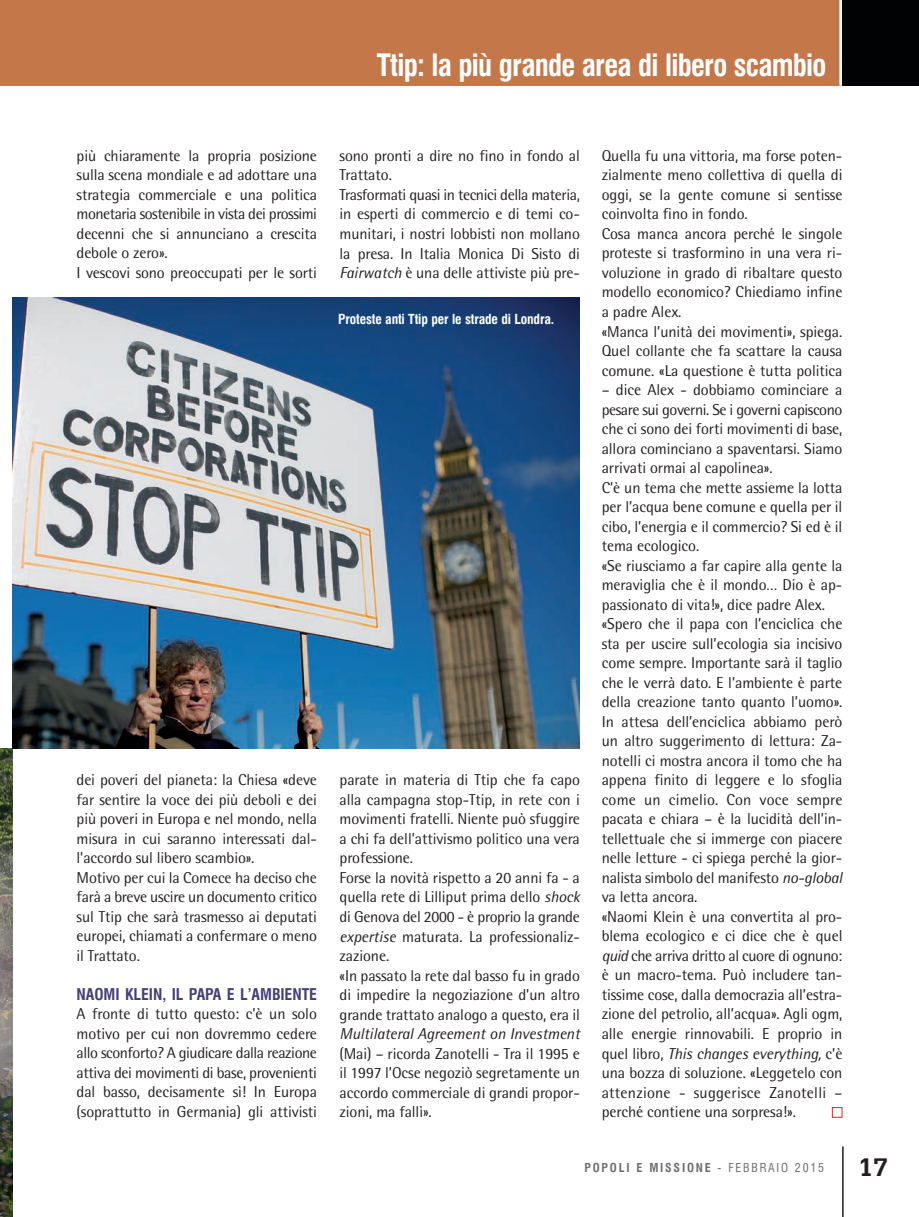
<style>
.page{position:relative;width:919px;height:1217px;background:#fff}
.page>*{position:absolute;margin:0;border:0;box-sizing:border-box;transform-origin:0 0}
.t1{font:700 condensed 30px "Swiss 721 BT";letter-spacing:-.025em;color:#fff}
.t2{font:700 27px "Serifa BT";color:#231f20}
.t3{font:15.75px/19.5px "Rotis Semi Sans";letter-spacing:-.005em;color:#231f20}
.t4{font:italic 15.75px "Rotis Semi Sans";letter-spacing:-.005em;color:#231f20}
.t5{font:700 condensed 15.75px "Swiss 721 BT";letter-spacing:-.005em;color:#45407a}
.t6{font:700 condensed 13.5px "Swiss 721 BT";letter-spacing:-.01em;color:#fff}
.t7{font:700 condensed 12px "Swiss 721 BT";letter-spacing:.15em;color:#6c6d70}
.s1{font-style:italic}
.s2{font-weight:400}
</style>
<div class="page">
<img style="left:0;top:748px;width:13px;height:468px">
<div style="left:0;top:0;width:842px;height:86px;background:#c4784a"></div>
<hr style="left:839px;top:0;width:3px;height:86px;background:#fff">
<div style="left:842px;top:0;width:76px;height:86px;background:#010203"></div>
<hr style="left:842px;top:1146px;width:1px;height:70px;background:#231f20">
<img style="left:13px;top:298px;width:567px;height:450px">
<div style="left:831px;top:1106px;width:11px;height:11px;border:1px solid #ee1d23"></div>
<h1 class="t1" style="left:377px;top:53px;width:451px">Ttip: la più grande area di libero scambio</h1>
<p class="t3" style="left:77px;top:147px;width:242px">più chiaramente la propria posizione sulla scena mondiale e ad adottare una strategia commerciale e una politica monetaria sostenibile in vista dei prossimi decenni che si annunciano a crescita debole o zero».<br>I vescovi sono preoccupati per le sorti</p>
<p class="t3" style="left:77px;top:771px;width:242px">dei poveri del pianeta: la Chiesa «deve far sentire la voce dei più deboli e dei più poveri in Europa e nel mondo, nella misura in cui saranno interessati dal&shy;l’accordo sul libero scambio».<br>Motivo per cui la Comece ha deciso che farà a breve uscire un documento critico sul Ttip che sarà trasmesso ai deputati europei, chiamati a confermare o meno il Trattato.</p>
<p class="t5" style="left:77px;top:987px;width:242px">NAOMI KLEIN, IL PAPA E L’AMBIENTE</p>
<p class="t3" style="left:77px;top:1005px;width:242px;text-align:justify">A fronte di tutto questo: c’è un solo motivo per cui non dovremmo cedere allo sconforto? A giudicare dalla reazione attiva dei movimenti di base, provenienti dal basso, decisamente sì! In Europa (soprattutto in Germania) gli attivisti</p>
<p class="t3" style="left:339px;top:147px;width:242px">sono pronti a dire no fino in fondo al Trattato.<br>Trasformati quasi in tecnici della materia, in esperti di commercio e di temi co&shy;munitari, i nostri lobbisti non mollano la presa. In Italia Monica Di Sisto di <span class="s1">Fairwatch</span> è una delle attiviste più pre-</p>
<p class="t6" style="left:338px;top:314px;width:217px">Proteste anti Ttip per le strade di Londra.</p>
<p class="t3" style="left:339px;top:771px;width:242px">parate in materia di Ttip che fa capo alla campagna stop-Ttip, in rete con i movimenti fratelli. Niente può sfuggire a chi fa dell’attivismo politico una vera professione.<br>Forse la novità rispetto a 20 anni fa - a quella rete di Lilliput prima dello <span class="s1">shock </span>di Genova del 2000 - è proprio la grande <span class="s1">expertise</span> maturata. La professionaliz&shy;zazione.<br>«In passato la rete dal basso fu in grado di impedire la negoziazione d’un altro grande trattato analogo a questo, era il</p>
<p class="t4" style="left:339px;top:1027px;width:242px">Multilateral Agreement on Investment</p>
<p class="t3" style="left:339px;top:1044px;width:242px;text-align:justify">(Mai) – ricorda Zanotelli - Tra il 1995 e il 1997 l’Ocse negoziò segretamente un accordo commerciale di grandi propor&shy;zioni, ma fallì».</p>
<p class="t3" style="left:601px;top:147px;width:242px">Quella fu una vittoria, ma forse poten&shy;zialmente meno collettiva di quella di oggi, se la gente comune si sentisse coinvolta fino in fondo.<br>Cosa manca ancora perché le singole proteste si trasformino in una vera ri&shy;voluzione in grado di ribaltare questo modello economico? Chiediamo infine a padre Alex.<br>«Manca l’unità dei movimenti», spiega.<br>Quel collante che fa scattare la causa comune. «La questione è tutta politica</p>
<p class="t3" style="left:601px;top:381px;width:242px">– dice Alex - dobbiamo cominciare a pesare sui governi. Se i governi capiscono che ci sono dei forti movimenti di base, allora cominciano a spaventarsi. Siamo arrivati ormai al capolinea».<br>C’è un tema che mette assieme la lotta per l’acqua bene comune e quella per il cibo, l’energia e il commercio? Si ed è il tema ecologico.<br>«Se riusciamo a far capire alla gente la meraviglia che è il mondo… Dio è ap&shy;passionato di vita!», dice padre Alex. «Spero che il papa con l’enciclica che sta per uscire sull’ecologia sia incisivo come sempre. Importante sarà il taglio che le verrà dato. E l’ambiente è parte della creazione tanto quanto l’uomo».<br>In attesa dell’enciclica abbiamo però un altro suggerimento di lettura: Za&shy;notelli ci mostra ancora il tomo che ha appena finito di leggere e lo sfoglia come un cimelio. Con voce sempre pacata e chiara – è la lucidità dell’in&shy;tellettuale che si immerge con piacere nelle letture - ci spiega perché la gior&shy;nalista simbolo del manifesto <span class="s1">no-global </span>va letta ancora.<br>«Naomi Klein è una convertita al pro&shy;blema ecologico e ci dice che è quel <span class="s1">quid</span> che arriva dritto al cuore di ognuno: è un macro-tema. Può includere tan&shy;tissime cose, dalla democrazia all’estra&shy;zione del petrolio, all’acqua». Agli ogm, alle energie rinnovabili. E proprio in quel libro, <span class="s1">This changes everything,</span> c’è una bozza di soluzione. «Leggetelo con attenzione - suggerisce Zanotelli – perché contiene una sorpresa!».</p>
<p class="t7" style="left:584px;top:1162px;width:241px">POPOLI E MISSIONE <span class="s2">- FEBBRAIO 2015</span></p>
<h2 class="t2" style="left:858px;top:1157px;width:31px">17</h2>
</div>
